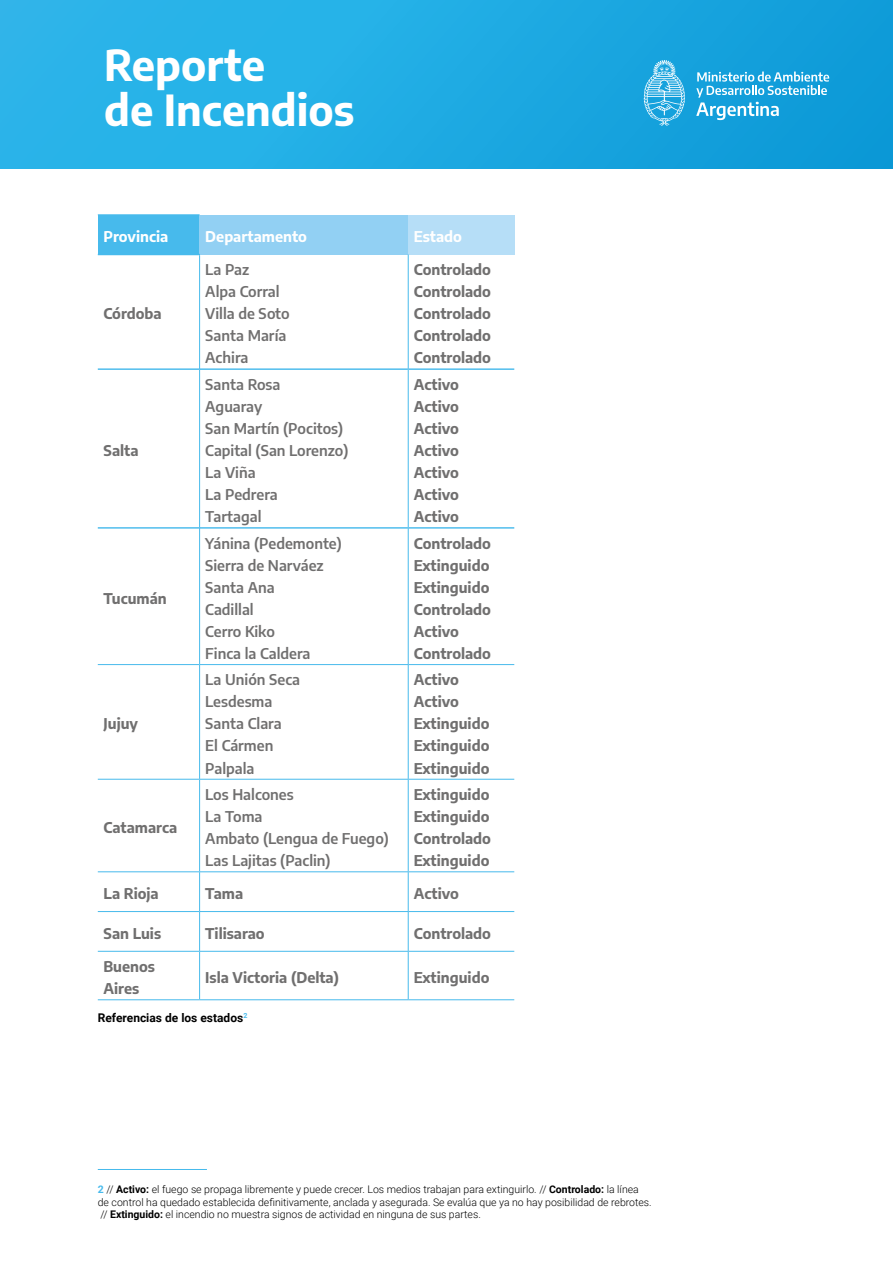
<style>
.page{position:relative;width:893px;height:1263px;background:#fff}
.page>*{position:absolute;margin:0;border:0;box-sizing:border-box;transform-origin:0 0}
.t1{font:700 42px/44.4px "Encode Sans";color:#fff}
.t2{font:700 14.55px/22px "Encode Sans";color:#706f6f;text-align:justify}
.t3{font:600 14.55px/22px "Encode Sans";color:#706f6f}
.t4{font:700 14.55px "Encode Sans";color:#fff}
.t5{font:700 12px "Roboto";color:#000}
.t6{font:300 10.5px/12.6px "Roboto";color:#000}
.s1{font-weight:700;color:#47baec}
.s2{font-weight:700}
</style>
<div class="page">
<div style="left:0;top:0;width:893px;height:169px;background:linear-gradient(to right,#2fb9ec,#0e9bd8)"></div>
<svg style="left:696px;top:72px;width:133px;height:48px;background:#45b2e1"></svg>
<svg style="left:644px;top:60px;width:41px;height:66px;background:#50b9e5"></svg>
<div style="left:98px;top:215px;width:102px;height:39px;background:#47baec"></div>
<div style="left:200px;top:215px;width:208px;height:39px;background:#92d0f3"></div>
<div style="left:408px;top:215px;width:106px;height:39px;background:#b6def7"></div>
<hr style="left:98px;top:664px;width:102px;height:1px;background:#47baec">
<hr style="left:200px;top:664px;width:208px;height:1px;background:#47baec">
<hr style="left:408px;top:664px;width:106px;height:1px;background:#47baec">
<hr style="left:98px;top:779px;width:102px;height:1px;background:#47baec">
<hr style="left:200px;top:779px;width:208px;height:1px;background:#47baec">
<hr style="left:408px;top:779px;width:106px;height:1px;background:#47baec">
<hr style="left:98px;top:871px;width:102px;height:1px;background:#47baec">
<hr style="left:200px;top:871px;width:208px;height:1px;background:#47baec">
<hr style="left:408px;top:871px;width:106px;height:1px;background:#47baec">
<hr style="left:98px;top:911px;width:102px;height:1px;background:#47baec">
<hr style="left:200px;top:911px;width:208px;height:1px;background:#47baec">
<hr style="left:408px;top:911px;width:106px;height:1px;background:#47baec">
<hr style="left:98px;top:951px;width:102px;height:1px;background:#47baec">
<hr style="left:200px;top:951px;width:208px;height:1px;background:#47baec">
<hr style="left:408px;top:951px;width:106px;height:1px;background:#47baec">
<hr style="left:98px;top:999px;width:102px;height:1px;background:#47baec">
<hr style="left:200px;top:999px;width:208px;height:1px;background:#47baec">
<hr style="left:408px;top:999px;width:106px;height:1px;background:#47baec">
<hr style="left:98px;top:368px;width:101px;height:2px;background:#47baec">
<hr style="left:200px;top:368px;width:208px;height:2px;background:#47baec">
<hr style="left:409px;top:368px;width:105px;height:2px;background:#47baec">
<hr style="left:98px;top:527px;width:101px;height:2px;background:#47baec">
<hr style="left:200px;top:527px;width:208px;height:2px;background:#47baec">
<hr style="left:409px;top:527px;width:105px;height:2px;background:#47baec">
<hr style="left:98px;top:214px;width:102px;height:1px;background:#47baec">
<hr style="left:98px;top:254px;width:102px;height:1px;background:#47baec">
<hr style="left:199px;top:255px;width:1px;height:114px;background:#47baec">
<hr style="left:408px;top:254px;width:1px;height:115px;background:#47baec">
<hr style="left:199px;top:369px;width:1px;height:159px;background:#47baec">
<hr style="left:408px;top:369px;width:1px;height:159px;background:#47baec">
<hr style="left:199px;top:528px;width:1px;height:136px;background:#47baec">
<hr style="left:408px;top:528px;width:1px;height:136px;background:#47baec">
<hr style="left:199px;top:665px;width:1px;height:114px;background:#47baec">
<hr style="left:408px;top:665px;width:1px;height:114px;background:#47baec">
<hr style="left:199px;top:779px;width:1px;height:92px;background:#47baec">
<hr style="left:408px;top:779px;width:1px;height:92px;background:#47baec">
<hr style="left:199px;top:872px;width:1px;height:39px;background:#47baec">
<hr style="left:408px;top:872px;width:1px;height:39px;background:#47baec">
<hr style="left:199px;top:912px;width:1px;height:39px;background:#47baec">
<hr style="left:408px;top:912px;width:1px;height:39px;background:#47baec">
<hr style="left:199px;top:952px;width:1px;height:47px;background:#47baec">
<hr style="left:408px;top:952px;width:1px;height:47px;background:#47baec">
<hr style="left:98px;top:1169px;width:109px;height:1px;background:#47baec">
<h1 class="t1" style="left:104px;top:41px;width:252px">Reporte<br>de Incendios</h1>
<p class="t4" style="left:104px;top:226px;width:66px">Provincia</p>
<p class="t4" style="left:205px;top:226px;width:103px">Departamento</p>
<p class="t4" style="left:414px;top:226px;width:50px">Estado</p>
<p class="t2" style="left:104px;top:302px;width:60px">Córdoba</p>
<p class="t2" style="left:104px;top:439px;width:37px">Salta</p>
<p class="t2" style="left:104px;top:586px;width:65px">Tucumán</p>
<p class="t2" style="left:104px;top:712px;width:36px">Jujuy</p>
<p class="t2" style="left:104px;top:816px;width:75px">Catamarca</p>
<p class="t3" style="left:205px;top:258px;width:86px">La Paz<br>Alpa Corral<br>Villa de Soto<br>Santa María<br>Achira</p>
<p class="t2" style="left:414px;top:258px;width:79px">Controlado Controlado Controlado Controlado Controlado</p>
<p class="t3" style="left:205px;top:373px;width:145px">Santa Rosa<br>Aguaray<br>San Martín (Pocitos)<br>Capital (San Lorenzo)<br>La Viña<br>La Pedrera<br>Tartagal</p>
<p class="t2" style="left:414px;top:372px;width:47px">Activo Activo Activo Activo Activo Activo Activo</p>
<p class="t3" style="left:205px;top:531px;width:138px">Yánina (Pedemonte)<br>Sierra de Narváez<br>Santa Ana<br>Cadillal<br>Cerro Kiko<br>Finca la Caldera</p>
<p class="t2" style="left:414px;top:531px;width:79px;text-align:left">Controlado<br>Extinguido<br>Extinguido<br>Controlado<br>Activo<br>Controlado</p>
<p class="t3" style="left:205px;top:668px;width:96px">La Unión Seca<br>Lesdesma<br>Santa Clara<br>El Cármen<br>Palpala</p>
<p class="t2" style="left:414px;top:668px;width:77px;text-align:left">Activo<br>Activo<br>Extinguido<br>Extinguido<br>Extinguido</p>
<p class="t3" style="left:205px;top:783px;width:185px">Los Halcones<br>La Toma<br>Ambato (Lengua de Fuego)<br>Las Lajitas (Paclin)</p>
<p class="t2" style="left:414px;top:782px;width:79px">Extinguido Extinguido Controlado Extinguido</p>
<p class="t2" style="left:104px;top:882px;width:57px">La Rioja</p>
<p class="t2" style="left:205px;top:882px;width:39px">Tama</p>
<p class="t2" style="left:414px;top:882px;width:47px">Activo</p>
<p class="t2" style="left:104px;top:921px;width:59px">San Luis</p>
<p class="t2" style="left:205px;top:921px;width:61px">Tilisarao</p>
<p class="t2" style="left:414px;top:921px;width:79px">Controlado</p>
<p class="t2" style="left:104px;top:955px;width:53px">Buenos<br>Aires</p>
<p class="t2" style="left:205px;top:966px;width:135px">Isla Victoria (Delta)</p>
<p class="t2" style="left:414px;top:966px;width:77px">Extinguido</p>
<p class="t5" style="left:98px;top:1010px;width:151px">Referencias de los estados<sup>2</sup></p>
<p class="t6" style="left:98px;top:1182px;width:555px"><span class="s1">2</span> // <span class="s2">Activo:</span> el fuego se propaga libremente y puede crecer. Los medios trabajan para extinguirlo. // <span class="s2">Controlado:</span> la línea de control ha quedado establecida definitivamente, anclada y asegurada. Se evalúa que ya no hay posibilidad de rebrotes. // <span class="s2">Extinguido:</span> el incendio no muestra signos de actividad en ninguna de sus partes.</p>
</div>
